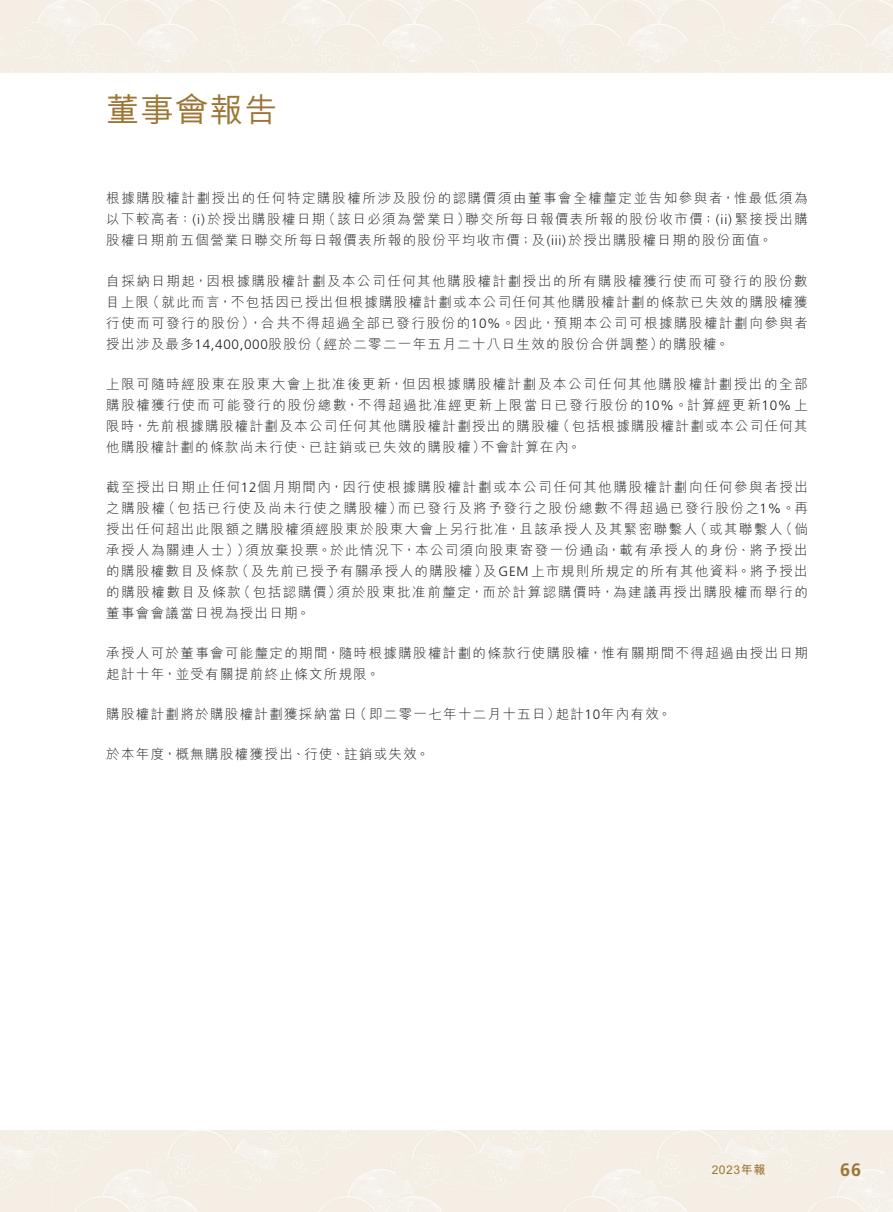
<style>
.page{position:relative;width:893px;height:1212px;background:#fff}
.page>*{position:absolute;margin:0;border:0;box-sizing:border-box;transform-origin:0 0}
.t1{font:500 33px "M Hei HK";letter-spacing:.045em;color:#9d7535}
.t2{font:700 18px "Frutiger LT Std";color:#9d7535}
.t3{font:300 13.5px/21px "M Hei HK";letter-spacing:.105em;color:#231f20}
.t4{font:300 13.5px "Frutiger LT Std";letter-spacing:.05em;color:#231f20}
.t5{font:700 12px "M Hei HK";letter-spacing:.05em;color:#9d7535}
.s1{font-family:"Frutiger LT Std"}
.s2{font-family:"M Hei HK"}
</style>
<div class="page">
<img style="left:0;top:0;width:893px;height:1212px">
<h1 class="t1" style="left:106px;top:86px;width:173px">董事會報告</h1>
<p class="t3" style="left:106px;top:188px;width:703px;text-align:right">根據購股權計劃授出的任何特定購股權所涉及股份的認購價須由董事會全權釐定並告知參與者，惟最低須為聯交所每日報價表所報的股份收市價；<span class="s1">( )i i</span> 緊接授出購</p>
<p class="t3" style="left:106px;top:209px;width:668px">以下較高者： <span class="s1">)i(</span> 於授出購股權日期<br>股權日期前五個營業日聯交所每日報價表所報的股份平均收市價；及<span class="s1">(iii)</span>於授出購股權日期的股份面值。</p>
<p class="t3" style="left:106px;top:270px;width:703px;text-align:right">自採納日期起，因根據購股權計劃及本公司任何其他購股權計劃授出的所有購股權獲行使而可發行的股份數（就此而言，不包括因已授出但根據購股權計劃或本公司任何其他購股權計劃的條款已失效的購股權獲</p>
<p class="t3" style="left:322px;top:209px;width:150px">（該日必須為營業日）</p>
<p class="t3" style="left:106px;top:291px;width:45px">目上限</p>
<p class="t3" style="left:106px;top:312px;width:703px">行使而可發行的股份 ，）合共不得超過全部已發行股份的<span class="s1">10%</span>。因此，預期本公司可根據購股權計劃向參與者</p>
<p class="t3" style="left:659px;top:333px;width:72px">的購股權。</p>
<p class="t3" style="left:308px;top:333px;width:357px">（經於二零二一年五月二十八日生效的股份合併調整）</p>
<p class="t4" style="left:106px;top:336px;width:207px"><span class="s2">授出涉及最多</span>14,400,000<span class="s2">股股份</span></p>
<p class="t3" style="left:106px;top:373px;width:703px;text-align:right">上限可隨時經股東在股東大會上批准後更新，但因根據購股權計劃及本公司任何其他購股權計劃授出的全部購股權獲行使而可能發行的股份總數，不得超過批准經更新上限當日已發行股份的<span class="s1">10%</span>。計算經更新<span class="s1">10%</span> 上（包括根據購股權計劃或本公司任何其</p>
<p class="t3" style="left:481px;top:415px;width:102px;text-indent:-375px">限時，先前根據購股權計劃及本公司任何其他購股權計劃授出的購股權<br>不會計算在內。</p>
<p class="t3" style="left:106px;top:436px;width:381px">他購股權計劃的條款尚未行使、已註銷或已失效的購股權）</p>
<p class="t3" style="left:106px;top:476px;width:703px;text-align:right">截至授出日期止任何<span class="s1">12</span>個月期間內，因行使根據購股權計劃或本公司任何其他購股權計劃向任何參與者授出而已發行及將予發行之股份總數不得超過已發行股份之<span class="s1">1%</span>。再</p>
<p class="t3" style="left:162px;top:497px;width:242px">（包括已行使及尚未行使之購股權）</p>
<p class="t3" style="left:106px;top:497px;width:60px">之購股權</p>
<p class="t3" style="left:694px;top:518px;width:90px">（或其聯繫人</p>
<p class="t3" style="left:779px;top:518px;width:30px">（倘</p>
<p class="t3" style="left:245px;top:518px;width:564px;text-indent:-139px">授出任何超出此限額之購股權須經股東於股東大會上另行批准，且該承授人及其緊密聯繫人<br>須放棄投票。於此情況下，本公司須向股東寄發一份通函，載有承授人的身份、將予授出</p>
<p class="t3" style="left:106px;top:539px;width:145px">承授人為關連人士））</p>
<p class="t3" style="left:235px;top:560px;width:254px">（及先前已授予有關承授人的購股權）</p>
<p class="t3" style="left:483px;top:560px;width:327px">及<span class="s1">GEM</span>上市規則所規定的所有其他資料。將予授出</p>
<p class="t3" style="left:106px;top:560px;width:134px">的購股權數目及條款</p>
<p class="t3" style="left:237px;top:581px;width:106px">（包括認購價）</p>
<p class="t3" style="left:337px;top:581px;width:473px">須於股東批准前釐定，而於計算認購價時，為建議再授出購股權而舉行的</p>
<p class="t3" style="left:106px;top:581px;width:205px">的購股權數目及條款<br>董事會會議當日視為授出日期。</p>
<p class="t3" style="left:106px;top:642px;width:703px">承授人可於董事會可能釐定的期間，隨時根據購股權計劃的條款行使購股權，惟有關期間不得超過由授出日期起計十年，並受有關提前終止條文所規限。</p>
<p class="t3" style="left:556px;top:704px;width:117px">起計<span class="s1">10</span>年內有效。</p>
<p class="t3" style="left:354px;top:704px;width:208px">（即二零一七年十二月十五日）</p>
<p class="t3" style="left:106px;top:704px;width:252px">購股權計劃將於購股權計劃獲採納當日</p>
<p class="t3" style="left:106px;top:744px;width:325px">於本年度，概無購股權獲授出、行使、註銷或失效。</p>
<p class="t5" style="left:712px;top:1161px;width:55px">2023年報</p>
<h2 class="t2" style="left:840px;top:1159px;width:23px">66</h2>
</div>
